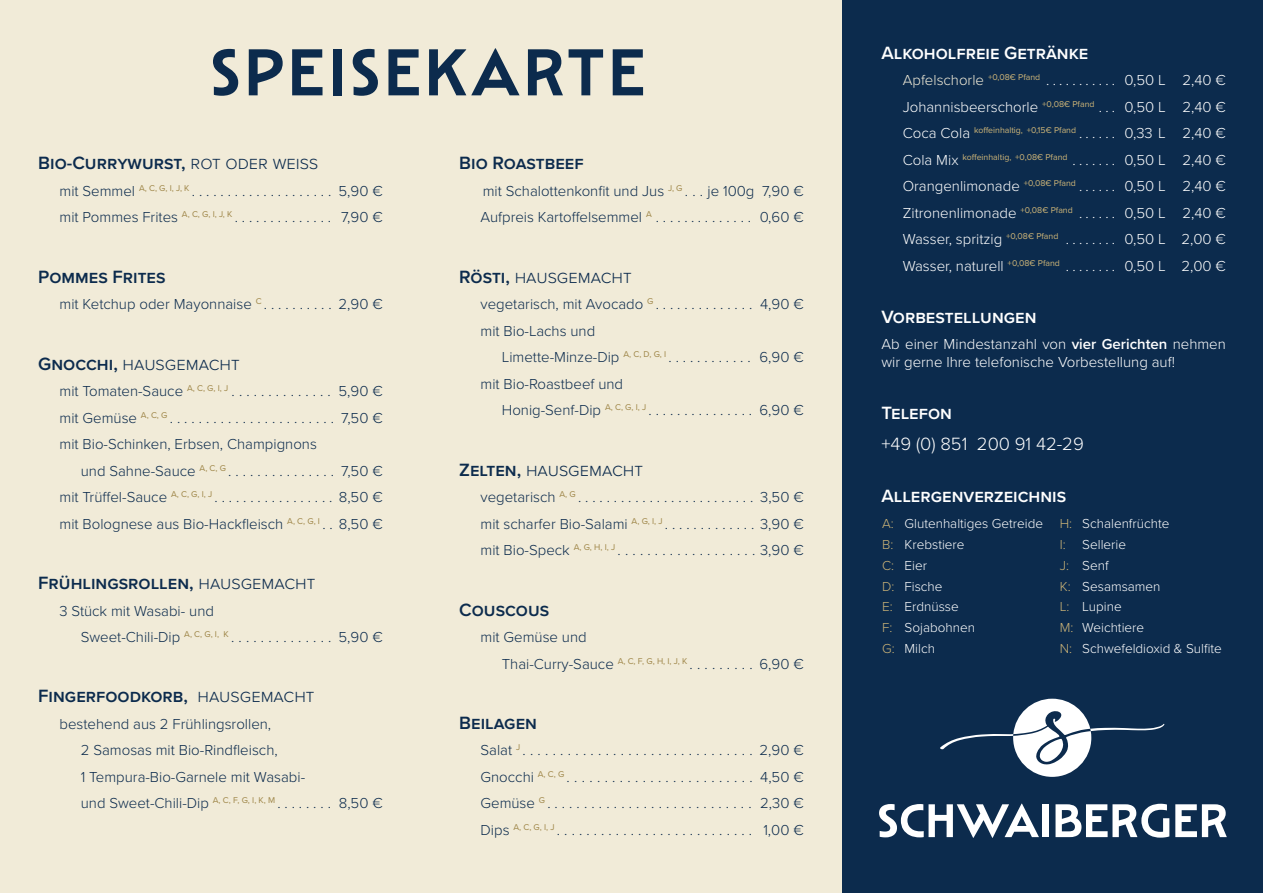
<style>
.page{position:relative;width:1263px;height:893px;background:#fff}
.page>*{position:absolute;margin:0;border:0;box-sizing:border-box;transform-origin:0 0}
.t1{font:600 66.75px "Mendl Sans Dusk";letter-spacing:.05em;color:#0c2b4d}
.t2{font:600 18.45px "Proxima Nova S";color:#0c2b4d}
.t3{font:600 18.45px "Proxima Nova S";color:#fff}
.t4{font:300 18.45px "Proxima Nova S";color:#0c2b4d}
.t5{font:300 18.45px "Proxima Nova";color:#fff}
.t6{font:300 15px "Proxima Nova";color:#0c2b4d}
.Getränkeverzeichnis{font:300 15px/18px "Proxima Nova";color:#fff}
.Allergenverzeichnis{font:300 13.5px "Proxima Nova";color:#fff}
.Getränkeverzeichnis-2{font:8.7px "Proxima Nova";color:#cfb678}
.s1{font-weight:300}
.s2{font-weight:600}
.s3{color:#f1ebd8}
.s4{font-weight:300;font-size:15px;color:#fff}
.s5{font-family:"Proxima Nova S";font-weight:300;font-size:15px;color:#fff}
.s6{color:#cfb678}
</style>
<div class="page">
<div style="left:0;top:0;width:421px;height:893px;background:#f1ebd8"></div>
<div style="left:421px;top:0;width:421px;height:893px;background:#f1ebd8"></div>
<div style="left:842px;top:0;width:421px;height:893px;background:#0c2b4d"></div>
<svg style="left:879px;top:804px;width:160px;height:34px"></svg>
<div style="left:1042px;top:804px;width:7px;height:33px;background:#fff"></div>
<svg style="left:1055px;top:804px;width:114px;height:34px"></svg>
<svg style="left:1175px;top:804px;width:52px;height:33px"></svg>
<svg style="left:940px;top:699px;width:224px;height:78px"></svg>
<p class="t1" style="left:210px;top:31px;width:437px">SPEISEKARTE</p>
<p class="t2" style="left:38px;top:149px;width:282px">Bio-Currywurst, <span class="s1">rot oder weiß</span></p>
<p class="t6" style="left:60px;top:180px;width:325px">mit Semmel <sup>A,</sup> <sup>C,</sup> <sup>G,</sup> <sup>I,</sup> <sup>J,</sup> <sup>K</sup> . . . . . . . . . . . . . . . . . . . . 5,90 €</p>
<p class="t6" style="left:60px;top:206px;width:325px">mit Pommes Frites <sup>A,</sup> <sup>C,</sup> <sup>G,</sup> <sup>I,</sup> <sup>J,</sup> <sup>K</sup> . . . . . . . . . . . . . . 7,90 €</p>
<p class="t2" style="left:38px;top:263px;width:129px">Pommes Frites</p>
<p class="t6" style="left:60px;top:293px;width:325px">mit Ketchup oder Mayonnaise <sup>C</sup> . . . . . . . . . . 2,90 €</p>
<p class="t4" style="left:38px;top:350px;width:203px"><span class="s2">Gnocchi,</span> hausgemacht</p>
<p class="t6" style="left:60px;top:380px;width:325px">mit Tomaten-Sauce <sup>A,</sup> <sup>C,</sup> <sup>G,</sup> <sup>I,</sup> <sup>J</sup> . . . . . . . . . . . . . . 5,90 €</p>
<p class="t6" style="left:60px;top:406px;width:325px">mit Gemüse <sup>A,</sup> <sup>C,</sup> <sup>G</sup> . . . . . . . . . . . . . . . . . . . . . . . 7,50 €</p>
<p class="t6" style="left:60px;top:433px;width:259px">mit Bio-Schinken, Erbsen, Champignons</p>
<p class="t6" style="left:81px;top:459px;width:303px">und Sahne-Sauce <sup>A,</sup> <sup>C,</sup> <sup>G</sup> . . . . . . . . . . . . . . . 7,50 €</p>
<p class="t6" style="left:60px;top:486px;width:325px">mit Trüffel-Sauce <sup>A,</sup> <sup>C,</sup> <sup>G,</sup> <sup>I,</sup> <sup>J</sup> . . . . . . . . . . . . . . . . . 8,50 €</p>
<p class="t6" style="left:60px;top:512px;width:325px">mit Bolognese aus Bio-Hackfleisch <sup>A,</sup> <sup>C,</sup> <sup>G,</sup> <sup>I</sup> . . 8,50 €</p>
<p class="t2" style="left:38px;top:569px;width:279px">Frühlingsrollen, <span class="s1">hausgemacht</span></p>
<p class="t6" style="left:60px;top:599px;width:156px">3 Stück mit Wasabi- und</p>
<p class="t6" style="left:81px;top:626px;width:303px">Sweet-Chili-Dip <sup>A,</sup> <sup>C,</sup> <sup>G,</sup> <sup>I,</sup> <sup>K</sup> . . . . . . . . . . . . . . 5,90 €</p>
<p class="t2" style="left:38px;top:682px;width:278px">Fingerfoodkorb, <span class="s1">hausgemacht</span></p>
<p class="t6" style="left:60px;top:713px;width:213px">bestehend aus 2 Frühlingsrollen,</p>
<p class="t6" style="left:81px;top:739px;width:198px">2 Samosas mit Bio-Rindfleisch,</p>
<p class="t6" style="left:81px;top:766px;width:226px">1 Tempura-Bio-Garnele mit Wasabi-</p>
<p class="t6" style="left:81px;top:792px;width:303px">und Sweet-Chili-Dip <sup>A,</sup> <sup>C,</sup> <sup>F,</sup> <sup>G,</sup> <sup>I,</sup> <sup>K,</sup> <sup>M</sup> . . . . . . . . 8,50 €</p>
<p class="t2" style="left:459px;top:149px;width:126px">Bio Roastbeef</p>
<p class="t6" style="left:483px;top:180px;width:322px">mit Schalottenkonfit und Jus <sup>J,</sup> <sup>G</sup> . . . je 100g 7,90 €</p>
<p class="t6" style="left:480px;top:206px;width:325px">Aufpreis Kartoffelsemmel <sup>A</sup> . . . . . . . . . . . . . . 0,60 €</p>
<p class="t4" style="left:459px;top:263px;width:174px"><span class="s2">Rösti,</span> hausgemacht</p>
<p class="t6" style="left:480px;top:293px;width:325px">vegetarisch, mit Avocado <sup>G</sup> . . . . . . . . . . . . . . 4,90 €</p>
<p class="t6" style="left:480px;top:319px;width:116px">mit Bio-Lachs und</p>
<p class="t6" style="left:502px;top:346px;width:303px">Limette-Minze-Dip <sup>A,</sup> <sup>C,</sup> <sup>D,</sup> <sup>G,</sup> <sup>I</sup> . . . . . . . . . . . . 6,90 €</p>
<p class="t6" style="left:480px;top:373px;width:144px">mit Bio-Roastbeef und</p>
<p class="t6" style="left:502px;top:399px;width:303px">Honig-Senf-Dip <sup>A,</sup> <sup>C,</sup> <sup>G,</sup> <sup>I,</sup> <sup>J</sup> . . . . . . . . . . . . . . . 6,90 €</p>
<p class="t4" style="left:459px;top:456px;width:185px"><span class="s2">Zelten,</span> hausgemacht</p>
<p class="t6" style="left:480px;top:486px;width:325px">vegetarisch <sup>A,</sup> <sup>G</sup> . . . . . . . . . . . . . . . . . . . . . . . . . 3,50 €</p>
<p class="t6" style="left:480px;top:512px;width:325px">mit scharfer Bio-Salami <sup>A,</sup> <sup>G,</sup> <sup>I,</sup> <sup>J</sup> . . . . . . . . . . . . . 3,90 €</p>
<p class="t6" style="left:480px;top:539px;width:325px">mit Bio-Speck <sup>A,</sup> <sup>G,</sup> <sup>H,</sup> <sup>I,</sup> <sup>J</sup> . . . . . . . . . . . . . . . . . . . 3,90 €</p>
<p class="t2" style="left:459px;top:596px;width:91px">Couscous</p>
<p class="t6" style="left:480px;top:626px;width:108px">mit Gemüse und</p>
<p class="t6" style="left:502px;top:652px;width:303px">Thai-Curry-Sauce <sup>A,</sup> <sup>C,</sup> <sup>F,</sup> <sup>G,</sup> <sup>H,</sup> <sup>I,</sup> <sup>J,</sup> <sup>K</sup> . . . . . . . . . 6,90 €</p>
<p class="t2" style="left:459px;top:709px;width:79px">Beilagen</p>
<p class="t6" style="left:480px;top:739px;width:325px">Salat <sup>J</sup> . . . . . . . . . . . . . . . . . . . . . . . . . . . . . . . 2,90 €</p>
<p class="t6" style="left:480px;top:766px;width:325px">Gnocchi <sup>A,</sup> <sup>C,</sup> <sup>G</sup> . . . . . . . . . . . . . . . . . . . . . . . . . 4,50 €</p>
<p class="t6" style="left:480px;top:792px;width:325px">Gemüse <sup>G</sup> . . . . . . . . . . . . . . . . . . . . . . . . . . . . 2,30 €</p>
<p class="t6" style="left:480px;top:819px;width:325px">Dips <sup>A,</sup> <sup>C,</sup> <sup>G,</sup> <sup>I,</sup> <sup>J</sup> . . . . . . . . . . . . . . . . . . . . . . . . . . . 1,00 €</p>
<p class="t3" style="left:881px;top:39px;width:208px">Alkoholfreie Getränke</p>
<p class="Getränkeverzeichnis" style="left:903px;top:70px;width:325px"><span class="s3">Apfelschorle</span> <sup>+0,08€</sup> <sup>Pfand</sup> . . . . . . . . . . . 0,50 L 2,40 €</p>
<p class="Getränkeverzeichnis" style="left:903px;top:97px;width:325px">Johannisbeerschorle <sup>+0,08€</sup> <sup>Pfand</sup> . . . 0,50 L 2,40 €</p>
<p class="Getränkeverzeichnis-2" style="left:903px;top:124px;width:325px"><span class="s4">Coca Cola</span> koffeinhaltig, +0,15€ Pfand <span class="s5">. . . . . .</span> <span class="s4">0,33 L 2,40 €</span></p>
<p class="Getränkeverzeichnis-2" style="left:903px;top:150px;width:325px"><span class="s4">Cola Mix</span> koffeinhaltig, +0,08€ Pfand <span class="s4">. . . . . . . 0,50 L 2,40 €</span></p>
<p class="Getränkeverzeichnis" style="left:903px;top:176px;width:325px">Orangenlimonade <sup>+0,08€</sup> <sup>Pfand</sup> . . . . . . 0,50 L 2,40 €</p>
<p class="Getränkeverzeichnis" style="left:903px;top:203px;width:325px">Zitronenlimonade <sup>+0,08€</sup> <sup>Pfand</sup> . . . . . . 0,50 L 2,40 €</p>
<p class="Getränkeverzeichnis" style="left:903px;top:229px;width:325px">Wasser, spritzig <sup>+0,08€</sup> <sup>Pfand</sup> . . . . . . . . 0,50 L 2,00 €</p>
<p class="Getränkeverzeichnis" style="left:903px;top:256px;width:325px">Wasser, naturell <sup>+0,08€</sup> <sup>Pfand</sup> . . . . . . . . 0,50 L 2,00 €</p>
<p class="t3" style="left:881px;top:303px;width:157px">Vorbestellungen</p>
<p class="Getränkeverzeichnis" style="left:881px;top:334px;width:346px">Ab einer Mindestanzahl von <span class="s2">vier Gerichten</span> nehmen wir gerne Ihre telefonische Vorbestellung auf!</p>
<p class="t3" style="left:881px;top:399px;width:72px">Telefon</p>
<p class="t5" style="left:881px;top:430px;width:204px">+49 (0) 851 200 91 42-29</p>
<p class="t3" style="left:881px;top:482px;width:186px">Allergenverzeichnis</p>
<p class="Allergenverzeichnis" style="left:882px;top:514px;width:162px"><span class="s6">A:</span> Glutenhaltiges Getreide</p>
<p class="Allergenverzeichnis" style="left:882px;top:535px;width:84px"><span class="s6">B:</span> Krebstiere</p>
<p class="Allergenverzeichnis" style="left:882px;top:555px;width:46px"><span class="s6">C:</span> Eier</p>
<p class="Allergenverzeichnis" style="left:882px;top:576px;width:62px"><span class="s6">D:</span> Fische</p>
<p class="Allergenverzeichnis" style="left:882px;top:597px;width:78px"><span class="s6">E:</span> Erdnüsse</p>
<p class="Allergenverzeichnis" style="left:882px;top:618px;width:94px"><span class="s6">F:</span> Sojabohnen</p>
<p class="Allergenverzeichnis" style="left:882px;top:638px;width:54px"><span class="s6">G:</span> Milch</p>
<p class="Allergenverzeichnis" style="left:1060px;top:514px;width:111px"><span class="s6">H:</span> Schalenfrüchte</p>
<p class="Allergenverzeichnis" style="left:1060px;top:535px;width:68px"><span class="s6">I:</span> Sellerie</p>
<p class="Allergenverzeichnis" style="left:1060px;top:555px;width:50px"><span class="s6">J:</span> Senf</p>
<p class="Allergenverzeichnis" style="left:1060px;top:576px;width:102px"><span class="s6">K:</span> Sesamsamen</p>
<p class="Allergenverzeichnis" style="left:1060px;top:597px;width:63px"><span class="s6">L:</span> Lupine</p>
<p class="Allergenverzeichnis" style="left:1060px;top:618px;width:86px"><span class="s6">M:</span> Weichtiere</p>
<p class="Allergenverzeichnis" style="left:1060px;top:638px;width:164px"><span class="s6">N:</span> Schwefeldioxid &amp; Sulfite</p>
</div>
